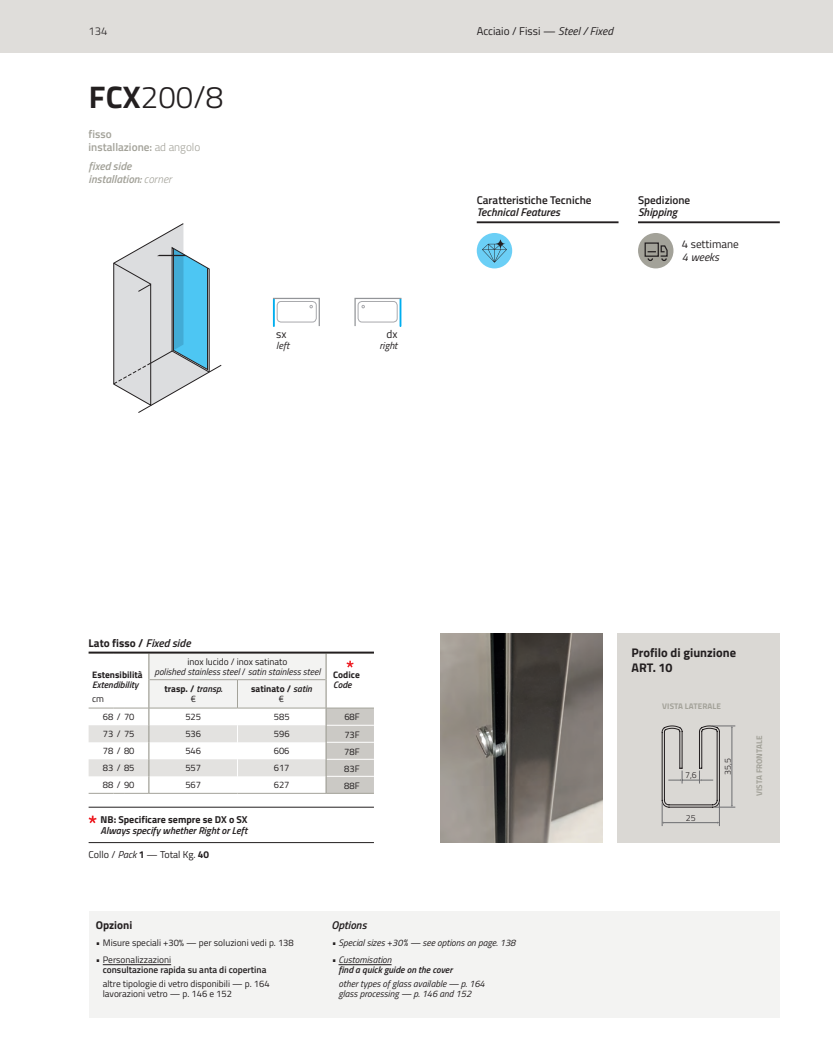
<style>
.page{position:relative;width:833px;height:1053px;background:#fff}
.page>*{position:absolute;margin:0;border:0;box-sizing:border-box;transform-origin:0 0}
.t1{font:300 31.25px "Titillium Web";color:#231f20}
.t2{font:700 12.5px "Titillium Web";color:#231f20}
.t3{font:11.25px "Titillium Web";color:#231f20}
.t4{font:600 11.25px "Titillium Web";color:#231f20}
.t5{font:italic 600 11.25px "Titillium Web";color:#231f20}
.t6{font:italic 600 11.25px "Titillium Web";color:#a3a299}
.t7{font:600 11.25px "Titillium Web";color:#a3a299}
.t8{font:700 11.25px "Titillium Web";color:#231f20}
.t9{font:italic 11.25px "Titillium Web";color:#231f20}
.t10{font:300 11.25px "Titillium Web";color:#231f20}
.t11{font:italic 600 10px/11.2px "Titillium Web";color:#231f20}
.t12{font:10px "Titillium Web";color:#231f20}
.t13{font:italic 10px "Titillium Web";color:#231f20}
.t14{font:9.38px "Titillium Web";color:#231f20}
.t15{font:italic 9.38px "Titillium Web";color:#231f20}
.t16{font:700 9.38px "Titillium Web";color:#231f20}
.t17{font:italic 600 9.38px "Titillium Web";color:#231f20}
.t18{font:600 9.38px "Titillium Web";color:#231f20}
.t19{font:300 8.75px "Titillium Web";color:#231f20}
.t20{font:700 8.12px "Titillium Web";letter-spacing:.01em;color:#a3a299}
.s1{font-style:italic}
.s2{font-weight:700}
.s3{font-weight:300}
.s4{font-weight:600;font-style:italic}
.s5{font-style:normal}
.s6{font-weight:700;font-style:normal}
</style>
<div class="page">
<div style="left:617px;top:633px;width:163px;height:209px;background:#dad8d4"></div>
<img style="left:440px;top:633px;width:163px;height:209px">
<div style="left:89px;top:911px;width:467px;height:106px;background:#f3f3f2"></div>
<hr style="left:103px;top:964px;width:68px;height:1px;background:#231f20">
<hr style="left:338px;top:964px;width:53px;height:1px;background:#231f20">
<div style="left:542px;top:911px;width:238px;height:106px;background:#f3f3f2"></div>
<div style="left:477px;top:233px;width:35px;height:35px;background:#6bcff6;border-radius:50%"></div>
<svg style="left:495px;top:239px;width:11px;height:10px"></svg>
<svg style="left:482px;top:244px;width:25px;height:18px"></svg>
<svg style="left:89px;top:815px;width:8px;height:8px"></svg>
<hr style="left:89px;top:651px;width:285px;height:2px;background:#231f20">
<hr style="left:89px;top:806px;width:285px;height:1px;background:#231f20">
<svg style="left:89px;top:653px;width:285px;height:141px"></svg>
<hr style="left:89px;top:842px;width:285px;height:1px;background:#231f20">
<hr style="left:477px;top:221px;width:141px;height:2px;background:#231f20">
<div style="left:638px;top:233px;width:35px;height:35px;background:#a3a299;border-radius:50%"></div>
<svg style="left:644px;top:242px;width:24px;height:19px"></svg>
<hr style="left:638px;top:221px;width:142px;height:2px;background:#231f20">
<svg style="left:354px;top:297px;width:48px;height:30px"></svg>
<svg style="left:272px;top:297px;width:48px;height:30px"></svg>
<svg style="left:113px;top:223px;width:109px;height:190px"></svg>
<svg style="left:661px;top:725px;width:74px;height:101px"></svg>
<div style="left:0;top:0;width:833px;height:53px;background:#dfddda"></div>
<p class="t10" style="left:89px;top:23px;width:20px">134</p>
<p class="t3" style="left:477px;top:23px;width:138px">Acciaio / Fissi — <span class="s1">Steel / Fixed</span></p>
<p class="t1" style="left:89px;top:74px;width:136px"><span class="s2">FCX</span>200/8</p>
<p class="t7" style="left:89px;top:126px;width:25px">fisso</p>
<p class="t7" style="left:89px;top:138px;width:113px">installazione: <span class="s3">ad angolo</span></p>
<p class="t6" style="left:89px;top:158px;width:44px">fixed side</p>
<p class="t6" style="left:89px;top:170px;width:85px">installation: <span class="s3">corner</span></p>
<p class="t4" style="left:477px;top:191px;width:116px">Caratteristiche Tecniche</p>
<p class="t5" style="left:477px;top:204px;width:85px">Technical Features</p>
<p class="t4" style="left:638px;top:191px;width:54px">Spedizione</p>
<p class="t5" style="left:638px;top:204px;width:41px">Shipping</p>
<p class="t3" style="left:682px;top:236px;width:58px">4 settimane</p>
<p class="t9" style="left:682px;top:248px;width:39px">4 weeks</p>
<p class="t3" style="left:276px;top:326px;width:12px">sx</p>
<p class="t13" style="left:276px;top:338px;width:15px">left</p>
<p class="t3" style="left:386px;top:326px;width:13px">dx</p>
<p class="t13" style="left:379px;top:338px;width:20px">right</p>
<p class="t8" style="left:89px;top:634px;width:103px">Lato fisso / <span class="s4">Fixed side</span></p>
<p class="t16" style="left:92px;top:667px;width:52px">Estensibilità</p>
<p class="t17" style="left:92px;top:677px;width:48px">Extendibility</p>
<p class="t14" style="left:92px;top:691px;width:13px">cm</p>
<p class="t14" style="left:187px;top:654px;width:102px">inox lucido / inox satinato</p>
<p class="t15" style="left:154px;top:664px;width:168px">polished stainless steel <span class="s5">/</span> satin stainless steel</p>
<p class="t16" style="left:333px;top:667px;width:28px">Codice</p>
<p class="t17" style="left:333px;top:677px;width:20px">Code</p>
<p class="t16" style="left:164px;top:681px;width:60px">trasp. / <span class="s4">transp.</span></p>
<p class="t14" style="left:191px;top:692px;width:7px">€</p>
<p class="t16" style="left:251px;top:681px;width:62px">satinato / <span class="s4">satin</span></p>
<p class="t14" style="left:279px;top:692px;width:7px">€</p>
<p class="t14" style="left:103px;top:710px;width:33px">68 / 70</p>
<p class="t14" style="left:185px;top:710px;width:17px">525</p>
<p class="t14" style="left:274px;top:710px;width:17px">585</p>
<p class="t14" style="left:344px;top:710px;width:17px">68F</p>
<p class="t14" style="left:103px;top:727px;width:33px">73 / 75</p>
<p class="t14" style="left:185px;top:727px;width:17px">536</p>
<p class="t14" style="left:274px;top:727px;width:17px">596</p>
<p class="t14" style="left:344px;top:727px;width:17px">73F</p>
<p class="t14" style="left:103px;top:744px;width:33px">78 / 80</p>
<p class="t14" style="left:185px;top:744px;width:17px">546</p>
<p class="t14" style="left:274px;top:744px;width:17px">606</p>
<p class="t14" style="left:344px;top:744px;width:17px">78F</p>
<p class="t14" style="left:103px;top:761px;width:33px">83 / 85</p>
<p class="t14" style="left:185px;top:761px;width:17px">557</p>
<p class="t14" style="left:274px;top:761px;width:17px">617</p>
<p class="t14" style="left:344px;top:761px;width:17px">83F</p>
<p class="t14" style="left:103px;top:778px;width:33px">88 / 90</p>
<p class="t14" style="left:185px;top:778px;width:17px">567</p>
<p class="t14" style="left:274px;top:778px;width:17px">627</p>
<p class="t14" style="left:344px;top:778px;width:17px">88F</p>
<p class="t11" style="left:101px;top:813px;width:148px"><span class="s6">NB: Specificare sempre se DX o SX<br></span>Always specify whether Right or Left</p>
<p class="t12" style="left:89px;top:847px;width:122px">Collo / <span class="s1">Pack</span> <span class="s2">1</span> — Total Kg. <span class="s2">40</span></p>
<p class="t8" style="left:96px;top:916px;width:38px">Opzioni</p>
<p class="t14" style="left:96px;top:936px;width:200px">• Misure speciali +30% — per soluzioni vedi p. 138</p>
<p class="t14" style="left:96px;top:953px;width:77px">• Personalizzazioni</p>
<p class="t18" style="left:103px;top:963px;width:165px">consultazione rapida su anta di copertina</p>
<p class="t14" style="left:103px;top:976px;width:168px">altre tipologie di vetro disponibili — p. 164</p>
<p class="t14" style="left:103px;top:986px;width:131px">lavorazioni vetro — p. 146 e 152</p>
<p class="t5" style="left:331px;top:916px;width:37px">Options</p>
<p class="t15" style="left:331px;top:936px;width:186px">• Special sizes +30% — see options on page. 138</p>
<p class="t15" style="left:331px;top:953px;width:62px">• Customisation</p>
<p class="t17" style="left:338px;top:962px;width:115px">find a quick guide on the cover</p>
<p class="t15" style="left:338px;top:976px;width:148px">other types of glass available — p. 164</p>
<p class="t15" style="left:338px;top:986px;width:134px">glass processing — p. 146 and 152</p>
<p class="t2" style="left:631px;top:642px;width:106px">Profilo di giunzione</p>
<p class="t2" style="left:631px;top:657px;width:43px">ART. 10</p>
<p class="t20" style="left:662px;top:700px;width:60px">VISTA LATERALE</p>
<p class="t19" style="left:685px;top:768px;width:13px">7,6</p>
<p class="t19" style="left:686px;top:811px;width:11px">25</p>
<p class="t19" style="left:721px;top:774px;width:18px;rotate:-90deg">35,5</p>
<p class="t20" style="left:753px;top:796px;width:62px;rotate:-90deg">VISTA FRONTALE</p>
</div>
